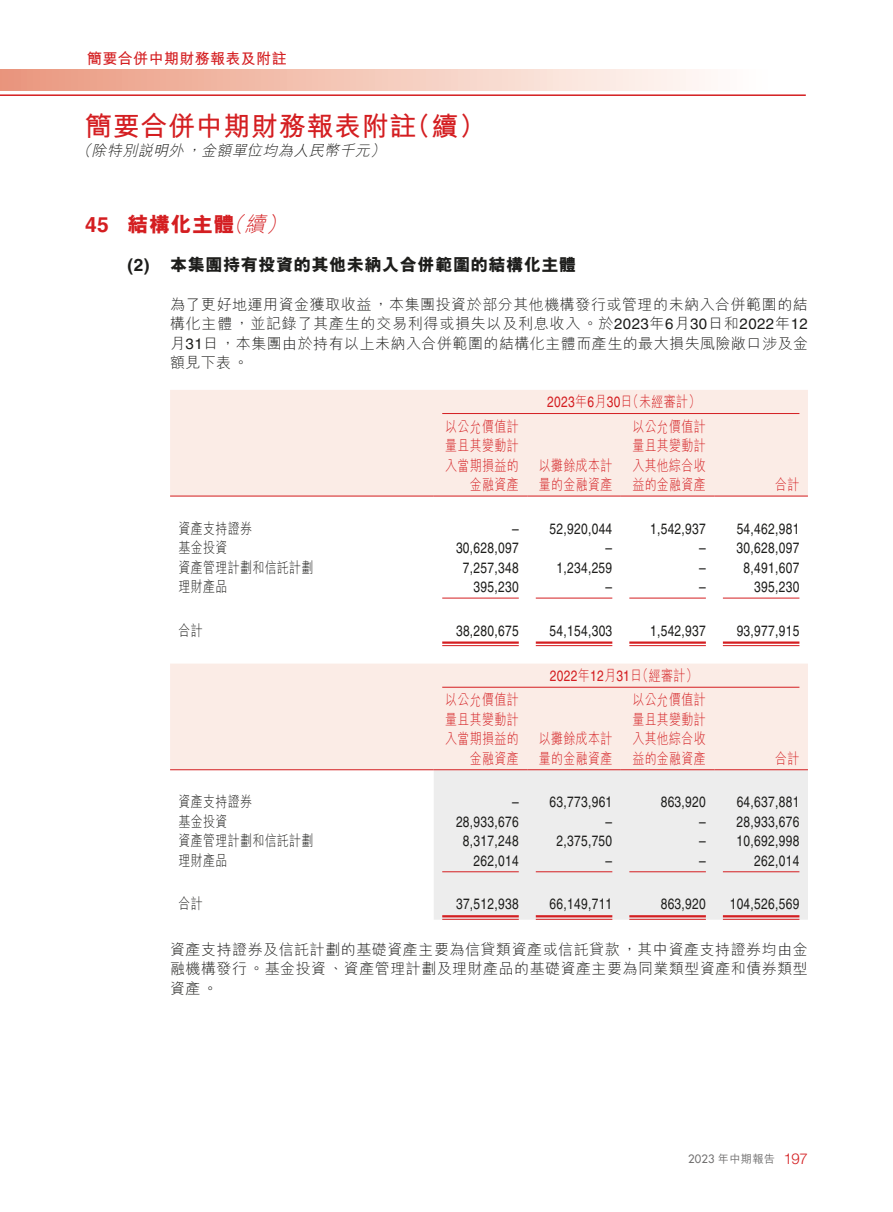
<style>
.page{position:relative;width:893px;height:1212px;background:#fff}
.page>*{position:absolute;margin:0;border:0;box-sizing:border-box;transform-origin:0 0}
.t1{font:27px "M Hei HK Bold E Ten B5 H";letter-spacing:.025em;color:#d41e21}
.t2{font:21px "M Hei HK Xbold E Ten B5 H";letter-spacing:.025em;color:#d41e21}
.t3{font:17.25px "M Hei HK Xbold E Ten B5 H";letter-spacing:.025em;color:#1d1d1b}
.t4{font:15px "Helvetica LT Std";letter-spacing:.025em;color:#1d1d1b;scale:.8 1}
.t5{font:15px/19.5px "M Hei HK Light E Ten B5 H";letter-spacing:.03em;color:#1d1d1b;text-align:justify}
.t6{font:15px/19.5px "M Hei HK Light E Ten B5 H";letter-spacing:.025em;color:#d41e21;text-align:right;scale:.8 1}
.t7{font:15px "M Hei HK Light E Ten B5 H";letter-spacing:.03em;color:#1d1d1b;scale:.8 1}
.t8{font:italic 15px "M Hei HK Light E Ten B5 H";color:#1d1d1b}
.t9{font:15px "Helvetica LT Std";letter-spacing:.025em;color:#d41e21;scale:.8 1}
.t10{font:15px "M Hei HK Bold E Ten B5 H";letter-spacing:.025em;color:#d41e21}
.t11{font:11.25px "M Hei HK Medium E Ten B5 H";letter-spacing:.025em;color:#706f6f}
.s1{font-family:"Helvetica LT Std";font-weight:700}
.s2{font-family:"M Hei HK Light E Ten B5 H";font-style:italic}
.s3{font-family:"Helvetica LT Std"}
.s4{font-family:"M Hei HK Light E Ten B5 H"}
.s5{font-family:"Futura Std";font-weight:500}
.s6{font-family:"Helvetica Neue LT Std";font-weight:300;font-size:15px;color:#d41e21}
</style>
<div class="page">
<hr style="left:0;top:94px;width:806px;height:2px;background:#d41e21">
<div style="left:0;top:70px;width:806px;height:20px;background:linear-gradient(to right,#ea987d,#fff)"></div>
<div style="left:170px;top:390px;width:638px;height:106px;background:#fbece6"></div>
<hr style="left:442px;top:413px;width:357px;height:1px;background:#d41e21">
<hr style="left:170px;top:496px;width:264px;height:1px;background:#d41e21">
<hr style="left:434px;top:496px;width:93px;height:1px;background:#d41e21">
<hr style="left:527px;top:496px;width:94px;height:1px;background:#d41e21">
<hr style="left:621px;top:496px;width:93px;height:1px;background:#d41e21">
<hr style="left:714px;top:496px;width:94px;height:1px;background:#d41e21">
<hr style="left:442px;top:598px;width:77px;height:1px;background:#d41e21">
<hr style="left:536px;top:598px;width:76px;height:1px;background:#d41e21">
<hr style="left:629px;top:598px;width:77px;height:1px;background:#d41e21">
<hr style="left:723px;top:598px;width:76px;height:1px;background:#d41e21">
<hr style="left:442px;top:641px;width:77px;height:3px;background:#d41e21">
<hr style="left:442px;top:645px;width:77px;height:1px;background:#d41e21">
<hr style="left:536px;top:641px;width:76px;height:3px;background:#d41e21">
<hr style="left:536px;top:645px;width:76px;height:1px;background:#d41e21">
<hr style="left:629px;top:641px;width:77px;height:3px;background:#d41e21">
<hr style="left:629px;top:645px;width:77px;height:1px;background:#d41e21">
<hr style="left:723px;top:641px;width:76px;height:3px;background:#d41e21">
<hr style="left:723px;top:645px;width:76px;height:1px;background:#d41e21">
<div style="left:170px;top:663px;width:638px;height:106px;background:#fbece6"></div>
<div style="left:434px;top:770px;width:374px;height:150px;background:#ededed"></div>
<hr style="left:442px;top:687px;width:357px;height:1px;background:#d41e21">
<hr style="left:170px;top:769px;width:264px;height:1px;background:#d41e21">
<hr style="left:434px;top:769px;width:93px;height:1px;background:#d41e21">
<hr style="left:527px;top:769px;width:94px;height:1px;background:#d41e21">
<hr style="left:621px;top:769px;width:93px;height:1px;background:#d41e21">
<hr style="left:714px;top:769px;width:94px;height:1px;background:#d41e21">
<hr style="left:442px;top:871px;width:77px;height:1px;background:#d41e21">
<hr style="left:536px;top:871px;width:76px;height:1px;background:#d41e21">
<hr style="left:629px;top:871px;width:77px;height:1px;background:#d41e21">
<hr style="left:723px;top:871px;width:76px;height:1px;background:#d41e21">
<hr style="left:442px;top:915px;width:77px;height:2px;background:#d41e21">
<hr style="left:442px;top:919px;width:77px;height:1px;background:#d41e21">
<hr style="left:536px;top:915px;width:76px;height:2px;background:#d41e21">
<hr style="left:536px;top:919px;width:76px;height:1px;background:#d41e21">
<hr style="left:629px;top:915px;width:77px;height:2px;background:#d41e21">
<hr style="left:629px;top:919px;width:77px;height:1px;background:#d41e21">
<hr style="left:723px;top:915px;width:76px;height:2px;background:#d41e21">
<hr style="left:723px;top:919px;width:76px;height:1px;background:#d41e21">
<p class="t10" style="left:87px;top:53px;width:201px">簡要合併中期財務報表及附註</p>
<h1 class="t1" style="left:85px;top:116px;width:402px">簡要合併中期財務報表附註（續）</h1>
<p class="t8" style="left:76px;top:145px;width:314px">（除特別說明外，金額單位均為人民幣千元）</p>
<h2 class="t2" style="left:85px;top:216px;width:208px"><span class="s1">45</span> 結構化主體<span class="s2">（續）</span></h2>
<p class="t3" style="left:128px;top:258px;width:450px"><span class="s1">(2)</span> 本集團持有投資的其他未納入合併範圍的結構化主體</p>
<p class="t5" style="left:170px;top:297px;width:639px">為了更好地運用資金獲取收益，本集團投資於部分其他機構發行或管理的未納入合併範圍的結構化主體，並記錄了其產生的交易利得或損失以及利息收入。於<span class="s3">2023</span>年<span class="s3">6</span>月<span class="s3">30</span>日和<span class="s3">2022</span>年<span class="s3">12</span>月<span class="s3">31</span>日，本集團由於持有以上未納入合併範圍的結構化主體而產生的最大損失風險敞口涉及金額見下表。</p>
<p class="t6" style="left:547px;top:394px;width:193px"><span class="s3">2023</span>年<span class="s3">6</span>月<span class="s3">30</span>日（未經審計）</p>
<p class="t6" style="left:445px;top:418px;width:93px">以公允價值計量且其變動計入當期損益的金融資產</p>
<p class="t6" style="left:632px;top:418px;width:93px;text-align:justify">以公允價值計量且其變動計入其他綜合收益的金融資產</p>
<p class="t6" style="left:539px;top:457px;width:93px;text-align:left">以攤餘成本計量的金融資產</p>
<p class="t6" style="left:775px;top:477px;width:32px">合計</p>
<p class="t7" style="left:179px;top:522px;width:93px">資產支持證券</p>
<p class="t4" style="left:512px;top:523px;width:127px">– 52,920,044</p>
<p class="t4" style="left:650px;top:523px;width:71px">1,542,937</p>
<p class="t4" style="left:737px;top:523px;width:80px">54,462,981</p>
<p class="t7" style="left:179px;top:542px;width:63px">基金投資</p>
<p class="t4" style="left:456px;top:542px;width:80px">30,628,097</p>
<p class="t4" style="left:606px;top:542px;width:10px">–</p>
<p class="t4" style="left:699px;top:542px;width:127px">– 30,628,097</p>
<p class="t7" style="left:179px;top:561px;width:170px">資產管理計劃和信託計劃</p>
<p class="t4" style="left:463px;top:562px;width:71px">7,257,348</p>
<p class="t4" style="left:556px;top:562px;width:71px">1,234,259</p>
<p class="t4" style="left:699px;top:562px;width:10px">–</p>
<p class="t4" style="left:744px;top:562px;width:71px">8,491,607</p>
<p class="t7" style="left:179px;top:581px;width:63px">理財產品</p>
<p class="t4" style="left:474px;top:581px;width:58px">395,230</p>
<p class="t4" style="left:606px;top:581px;width:10px">–</p>
<p class="t4" style="left:699px;top:581px;width:10px">–</p>
<p class="t4" style="left:754px;top:581px;width:58px">395,230</p>
<p class="t7" style="left:179px;top:624px;width:32px">合計</p>
<p class="t4" style="left:456px;top:625px;width:80px">38,280,675</p>
<p class="t4" style="left:550px;top:625px;width:80px">54,154,303</p>
<p class="t4" style="left:650px;top:625px;width:71px">1,542,937</p>
<p class="t4" style="left:737px;top:625px;width:80px">93,977,915</p>
<p class="t9" style="left:550px;top:670px;width:186px">2022<span class="s4">年</span>12<span class="s4">月</span>31<span class="s4">日（經審計）</span></p>
<p class="t6" style="left:445px;top:692px;width:93px">以公允價值計量且其變動計入當期損益的金融資產</p>
<p class="t6" style="left:632px;top:692px;width:93px;text-align:justify">以公允價值計量且其變動計入其他綜合收益的金融資產</p>
<p class="t6" style="left:539px;top:731px;width:93px;text-align:left">以攤餘成本計量的金融資產</p>
<p class="t6" style="left:775px;top:750px;width:32px">合計</p>
<p class="t7" style="left:179px;top:796px;width:93px">資產支持證券</p>
<p class="t4" style="left:512px;top:796px;width:127px">– 63,773,961</p>
<p class="t4" style="left:661px;top:796px;width:58px">863,920</p>
<p class="t4" style="left:737px;top:796px;width:80px">64,637,881</p>
<p class="t7" style="left:179px;top:815px;width:63px">基金投資</p>
<p class="t4" style="left:456px;top:816px;width:80px">28,933,676</p>
<p class="t4" style="left:606px;top:816px;width:10px">–</p>
<p class="t4" style="left:699px;top:816px;width:127px">– 28,933,676</p>
<p class="t7" style="left:179px;top:835px;width:170px">資產管理計劃和信託計劃</p>
<p class="t4" style="left:463px;top:835px;width:71px">8,317,248</p>
<p class="t4" style="left:556px;top:835px;width:71px">2,375,750</p>
<p class="t4" style="left:699px;top:835px;width:127px">– 10,692,998</p>
<p class="t7" style="left:179px;top:854px;width:63px">理財產品</p>
<p class="t4" style="left:474px;top:855px;width:58px">262,014</p>
<p class="t4" style="left:606px;top:855px;width:10px">–</p>
<p class="t4" style="left:699px;top:855px;width:10px">–</p>
<p class="t4" style="left:754px;top:855px;width:58px">262,014</p>
<p class="t7" style="left:179px;top:898px;width:32px">合計</p>
<p class="t4" style="left:456px;top:898px;width:80px">37,512,938</p>
<p class="t4" style="left:550px;top:898px;width:80px">66,149,711</p>
<p class="t4" style="left:661px;top:898px;width:58px">863,920</p>
<p class="t4" style="left:730px;top:898px;width:89px">104,526,569</p>
<p class="t5" style="left:170px;top:941px;width:639px">資產支持證券及信託計劃的基礎資產主要為信貸類資產或信託貸款，其中資產支持證券均由金融機構發行。基金投資、資產管理計劃及理財產品的基礎資產主要為同業類型資產和債券類型資產。</p>
<p class="t11" style="left:688px;top:1155px;width:121px"><span class="s5">2023</span> 年中期報告 <span class="s6">197</span></p>
</div>
